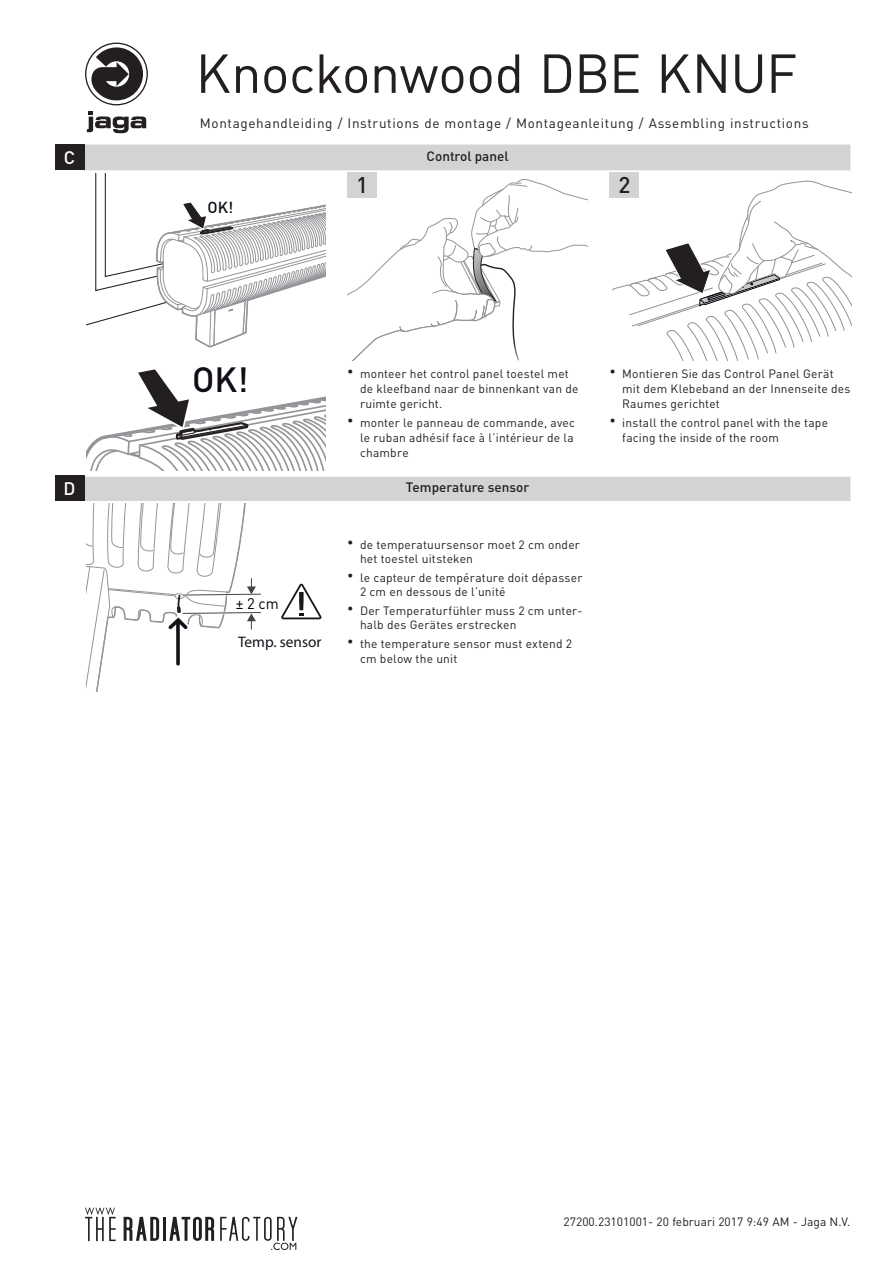
<style>
.page{position:relative;width:893px;height:1263px;background:#fff}
.page>*{position:absolute;margin:0;border:0;box-sizing:border-box;transform-origin:0 0}
.t1{font:54px "DIN Pro";letter-spacing:-.015em;color:#231f20}
.t2{font:500 34.65px "DIN Pro";color:#120c16}
.t3{font:500 22.5px "DIN Pro";color:#231f20}
.t4{font:500 18px "DIN Pro";color:#fff}
.t5{font:500 15.75px "DIN Pro";color:#120c16}
.t6{font:15.3px "Myriad Pro";color:#13131a}
.t7{font:15.3px "DIN Pro";color:#000104}
.t8{font:13.5px "DIN Pro";letter-spacing:.05em;color:#231f20}
.t9{font:500 13.5px "DIN Pro";color:#231f20}
.t10{font:12px/15px "DIN Pro";letter-spacing:.015em;color:#231f20}
.s1{font-family:"Helvetica";font-size:18px}
</style>
<div class="page">
<svg style="left:124px;top:1217px;width:35px;height:24px"></svg>
<hr style="left:163px;top:1217px;width:3px;height:24px;background:#231f20">
<svg style="left:169px;top:1217px;width:45px;height:24px"></svg>
<svg style="left:220px;top:1217px;width:77px;height:33px"></svg>
<svg style="left:85px;top:1208px;width:31px;height:33px"></svg>
<svg style="left:85px;top:43px;width:63px;height:62px"></svg>
<svg style="left:87px;top:111px;width:59px;height:22px"></svg>
<svg style="left:85px;top:145px;width:765px;height:356px"></svg>
<hr style="left:85px;top:170px;width:765px;height:3px;background:#fff">
<hr style="left:85px;top:474px;width:765px;height:3px;background:#fff">
<svg style="left:347px;top:179px;width:240px;height:181px"></svg>
<svg style="left:612px;top:181px;width:240px;height:179px"></svg>
<svg style="left:86px;top:173px;width:240px;height:298px"></svg>
<svg style="left:281px;top:584px;width:40px;height:35px"></svg>
<svg style="left:86px;top:504px;width:175px;height:187px"></svg>
<div style="left:55px;top:145px;width:29px;height:25px;background:#231f20"></div>
<div style="left:55px;top:475px;width:29px;height:26px;background:#231f20"></div>
<div style="left:347px;top:172px;width:30px;height:25px;background:#d1d3d4"></div>
<div style="left:609px;top:172px;width:30px;height:25px;background:#d1d3d4"></div>
<h3 class="t4" style="left:64px;top:151px;width:13px">C</h3>
<h3 class="t4" style="left:64px;top:482px;width:13px">D</h3>
<h1 class="t1" style="left:196px;top:54px;width:603px">Knockonwood DBE KNUF</h1>
<p class="t8" style="left:200px;top:118px;width:610px">Montagehandleiding / Instrutions de montage / Montageanleitung / Assembling instructions</p>
<p class="t9" style="left:427px;top:151px;width:83px">Control panel</p>
<h3 class="t5" style="left:208px;top:201px;width:27px">OK!</h3>
<h3 class="t3" style="left:356px;top:177px;width:13px">1</h3>
<h3 class="t3" style="left:618px;top:177px;width:13px">2</h3>
<h2 class="t2" style="left:192px;top:367px;width:58px">OK!</h2>
<p class="t10" style="left:360px;top:368px;width:220px;text-indent:-13px"><span class="s1">•</span> monteer het control panel toestel met de kleefband naar de binnenkant van de ruimte gericht.</p>
<p class="t10" style="left:360px;top:417px;width:217px;text-align:justify;text-indent:-13px"><span class="s1">•</span> monter le panneau de commande, avec le ruban adhésif face à l’intérieur de la chambre</p>
<p class="t7" style="left:236px;top:598px;width:45px">± 2 cm</p>
<p class="t6" style="left:238px;top:633px;width:85px">Temp. sensor</p>
<p class="t9" style="left:406px;top:482px;width:125px">Temperature sensor</p>
<p class="t10" style="left:360px;top:538px;width:221px;line-height:14.4px;text-indent:-13px"><span class="s1">•</span> de temperatuursensor moet 2 cm onder het toestel uitsteken</p>
<p class="t10" style="left:360px;top:572px;width:224px;line-height:14.4px;text-indent:-13px"><span class="s1">•</span> le capteur de température doit dépasser<br>2 cm en dessous de l’unité</p>
<p class="t10" style="left:360px;top:605px;width:224px;line-height:14.4px;text-indent:-13px"><span class="s1">•</span> Der Temperaturfühler muss 2 cm unter&shy;halb des Gerätes erstrecken</p>
<p class="t10" style="left:360px;top:638px;width:214px;line-height:14.4px;text-indent:-13px"><span class="s1">•</span> the temperature sensor must extend 2 cm below the unit</p>
<p class="t10" style="left:622px;top:368px;width:230px;text-indent:-13px"><span class="s1">•</span> Montieren Sie das Control Panel Gerät mit dem Klebeband an der Innenseite des<br>Raumes gerichtet</p>
<p class="t10" style="left:622px;top:417px;width:207px;text-indent:-13px"><span class="s1">•</span> install the control panel with the tape facing the inside of the room</p>
<p class="t10" style="left:564px;top:1216px;width:288px">27200.23101001- 20 februari 2017 9:49 AM - Jaga N.V.</p>
</div>
